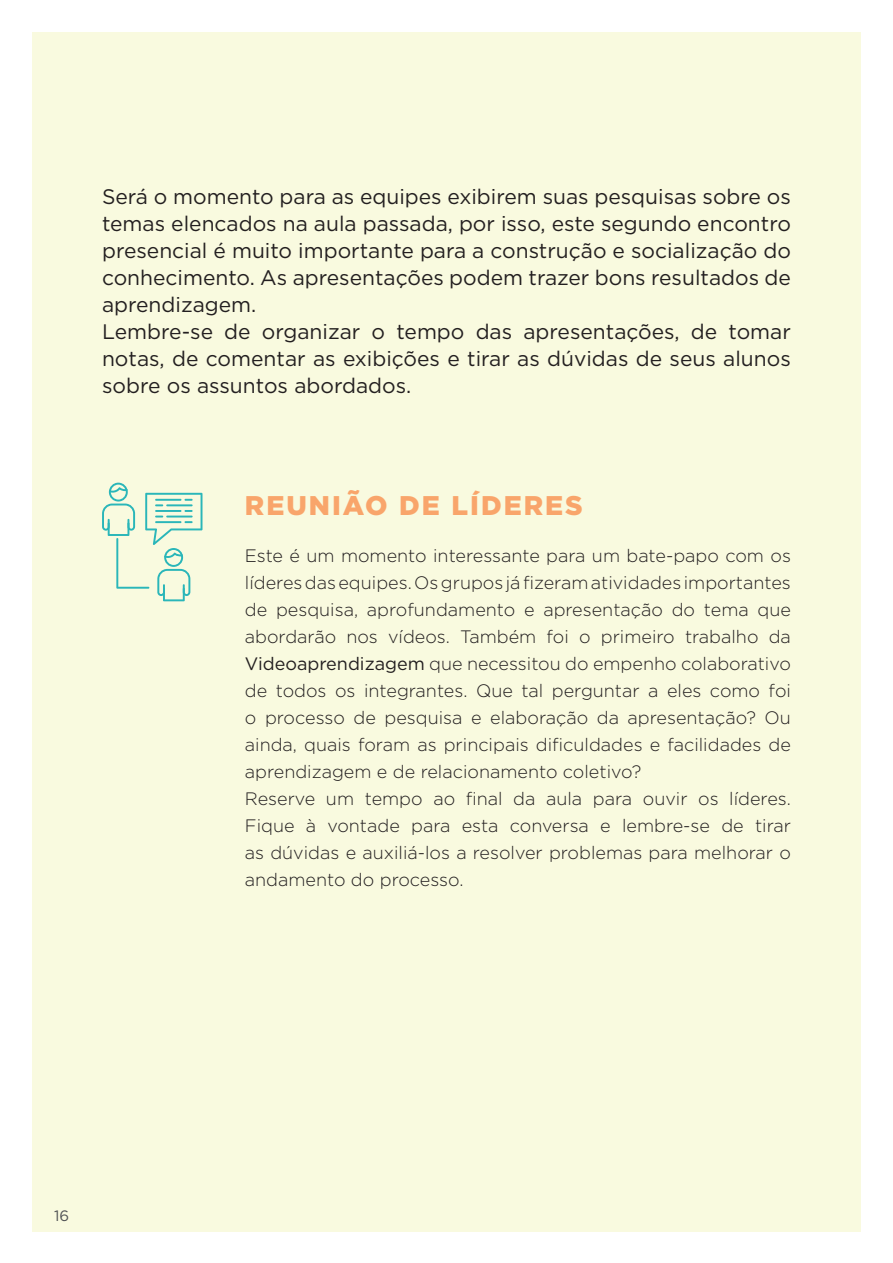
<style>
.page{position:relative;width:893px;height:1263px;background:#fff}
.page>*{position:absolute;margin:0;border:0;box-sizing:border-box;transform-origin:0 0}
.t1{font:900 27px "Gotham";letter-spacing:.075em;color:#f9a56b}
.t2{font:21px/27px "Gotham";color:#231f20;text-align:justify}
.t3{font:300 18px/27px "Gotham";color:#231f20;text-align:justify}
.t4{font:15px "Gotham";color:#505254}
.s1{font-weight:400}
</style>
<div class="page">
<div style="left:33px;top:32px;width:860px;height:1199px;background:#f9fadf"></div>
<div style="left:862px;top:2px;width:31px;height:1261px;background:#fff"></div>
<svg style="left:102px;top:483px;width:100px;height:118px"></svg>
<p class="t2" style="left:102px;top:183px;width:690px">Será o momento para as equipes exibirem suas pesquisas sobre os temas elencados na aula passada, por isso, este segundo encontro presencial é muito importante para a construção e socialização do conhecimento. As apresentações podem trazer bons resultados de aprendizagem.</p>
<p class="t2" style="left:102px;top:318px;width:690px">Lembre-se de organizar o tempo das apresentações, de tomar notas, de comentar as exibições e tirar as dúvidas de seus alunos sobre os assuntos abordados.</p>
<p class="t1" style="left:245px;top:487px;width:339px">REUNIÃO DE LÍDERES</p>
<p class="t3" style="left:245px;top:541px;width:548px">Este é um momento interessante para um bate-papo com os líderes das equipes. Os grupos já fizeram atividades importantes de pesquisa, aprofundamento e apresentação do tema que abordarão nos vídeos. Também foi o primeiro trabalho da <span class="s1">Videoaprendizagem</span> que necessitou do empenho colaborativo de todos os integrantes. Que tal perguntar a eles como foi o processo de pesquisa e elaboração da apresentação? Ou ainda, quais foram as principais dificuldades e facilidades de aprendizagem e de relacionamento coletivo?</p>
<p class="t3" style="left:245px;top:784px;width:548px">Reserve um tempo ao final da aula para ouvir os líderes.<br>Fique à vontade para esta conversa e lembre-se de tirar as dúvidas e auxiliá-los a resolver problemas para melhorar o andamento do processo.</p>
<p class="t4" style="left:54px;top:1206px;width:17px">16</p>
</div>
